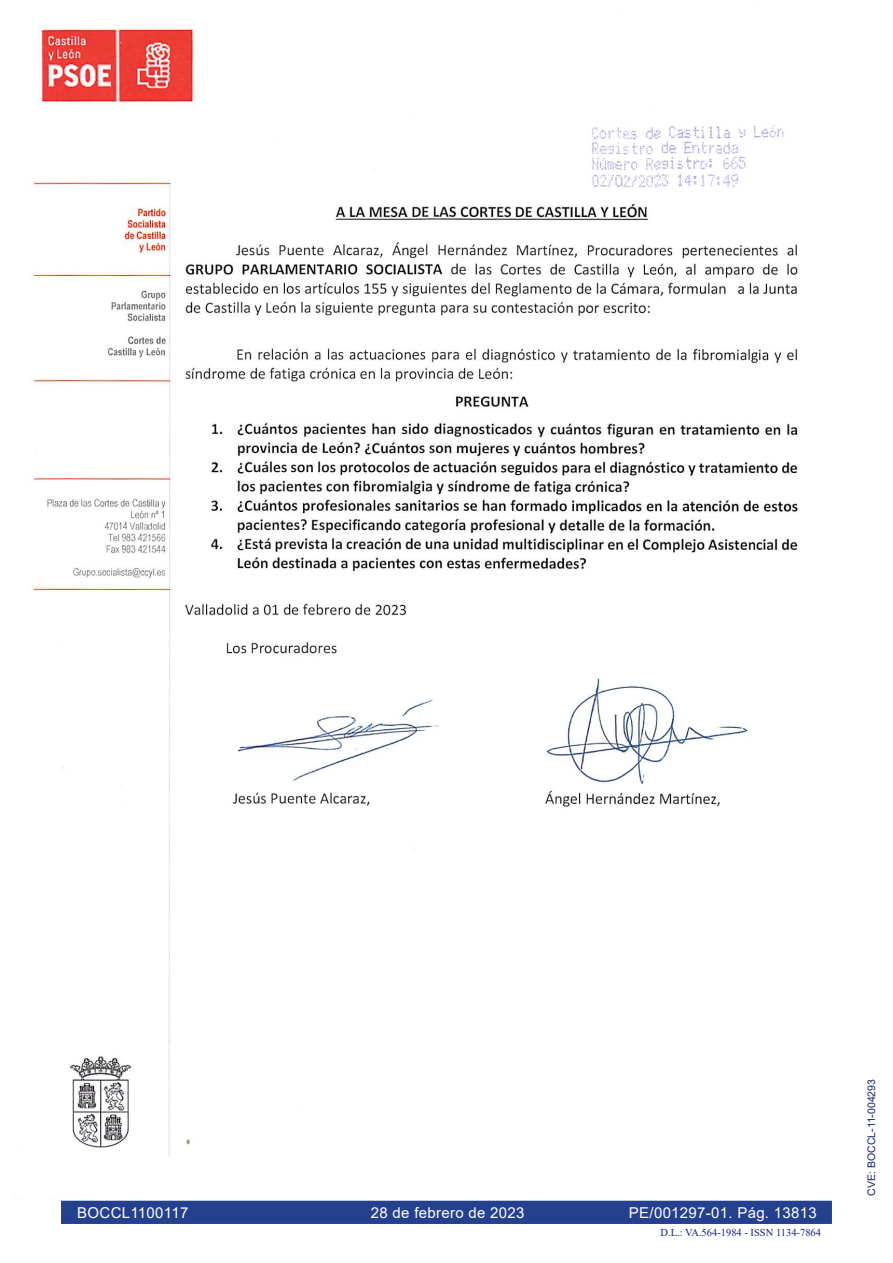
<style>
.page{position:relative;width:893px;height:1263px;background:#fff}
.page>*{position:absolute;margin:0;border:0;box-sizing:border-box;transform-origin:0 0}
.E_CVE{font:15px "Arial";letter-spacing:.02em;color:#fff}
.t1{font:10.5px "Times New Roman";color:#132477}
.t2{font:10.5px "Arial";color:#132477}
</style>
<div class="page">
<div style="left:60px;top:1200px;width:773px;height:25px;background:#25408f"></div>
<div style="left:60px;top:1199px;width:773px;height:26px;border:2px solid #fff"></div>
<img style="left:30px;top:25px;width:803px;height:1175px">
<p class="E_CVE" style="left:77px;top:1202px;width:113px">BOCCL1100117</p>
<p class="E_CVE" style="left:371px;top:1202px;width:155px">28 de febrero de 2023</p>
<p class="E_CVE" style="left:629px;top:1202px;width:189px">PE/001297-01. Pág. 13813</p>
<p class="t1" style="left:661px;top:1225px;width:162px">D.L.: VA.564-1984 - ISSN 1134-7864</p>
<p class="t2" style="left:864px;top:1195px;width:118px;rotate:-90deg">CVE: BOCCL-11-004293</p>
</div>
